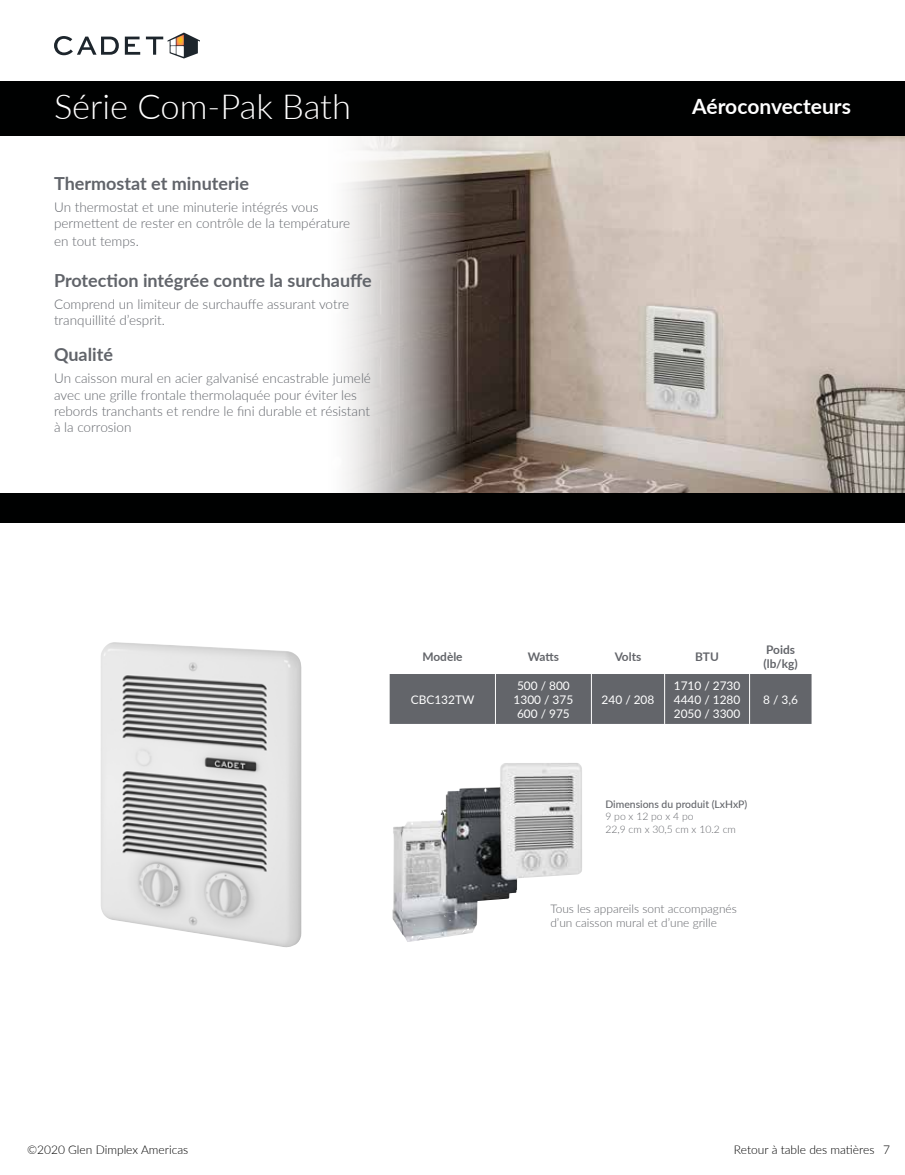
<style>
.page{position:relative;width:905px;height:1175px;background:#fff}
.page>*{position:absolute;margin:0;border:0;box-sizing:border-box;transform-origin:0 0}
.t1{font:300 34.5px "Lato";color:#fff}
.t2{font:700 21px "Lato";color:#fff}
.t3{font:700 18px "Lato";color:#61646a}
.t4{font:300 13.5px/16.2px "Lato";color:#61646a}
.t5{font:300 12px "Lato";color:#000}
.t6{font:11.85px/14.2px "Lato";color:#fff}
.t7{font:300 11.85px/14.2px "Lato";color:#63656a}
.t8{font:700 11.85px/14.2px "Lato";color:#63656a}
.t9{font:300 10.35px/12.5px "Lato";color:#63656a}
.t10{font:500 10.35px "Lato";color:#63656a}
</style>
<div class="page">
<img style="left:465px;top:135px;width:439px;height:359px">
<svg style="left:323px;top:135px;width:142px;height:359px"></svg>
<div style="left:0;top:81px;width:904px;height:54px;background:#000101"></div>
<svg style="left:54px;top:36px;width:65px;height:19px"></svg>
<svg style="left:125px;top:37px;width:15px;height:18px"></svg>
<svg style="left:146px;top:33px;width:54px;height:25px"></svg>
<div style="left:0;top:494px;width:904px;height:29px;background:#000101"></div>
<img style="left:101px;top:642px;width:201px;height:306px">
<img style="left:392px;top:763px;width:190px;height:179px">
<div style="left:389px;top:674px;width:422px;height:50px;background:#63656a"></div>
<hr style="left:495px;top:674px;width:1px;height:50px;background:#fff">
<hr style="left:591px;top:674px;width:1px;height:50px;background:#fff">
<hr style="left:664px;top:674px;width:1px;height:50px;background:#fff">
<hr style="left:749px;top:674px;width:1px;height:50px;background:#fff">
<h1 class="t1" style="left:54px;top:83px;width:298px">Série Com-Pak Bath</h1>
<h2 class="t2" style="left:692px;top:91px;width:160px">Aéroconvecteurs</h2>
<h3 class="t3" style="left:54px;top:170px;width:196px">Thermostat et minuterie</h3>
<p class="t4" style="left:54px;top:199px;width:298px;line-height:16.6px">Un thermostat et une minuterie intégrés vous permettent de rester en contrôle de la température en tout temps.</p>
<h3 class="t3" style="left:54px;top:267px;width:319px">Protection intégrée contre la surchauffe</h3>
<p class="t4" style="left:54px;top:296px;width:296px">Comprend un limiteur de surchauffe assurant votre tranquillité d’esprit.</p>
<h3 class="t3" style="left:54px;top:341px;width:60px">Qualité</h3>
<p class="t4" style="left:54px;top:370px;width:318px">Un caisson mural en acier galvanisé encastrable jumelé avec une grille frontale thermolaquée pour éviter les rebords tranchants et rendre le fini durable et résistant à la corrosion</p>
<p class="t8" style="left:422px;top:649px;width:42px">Modèle</p>
<p class="t8" style="left:528px;top:649px;width:33px">Watts</p>
<p class="t8" style="left:614px;top:649px;width:28px">Volts</p>
<p class="t8" style="left:695px;top:649px;width:25px">BTU</p>
<p class="t8" style="left:763px;top:642px;width:36px">Poids (lb/kg)</p>
<p class="t6" style="left:411px;top:692px;width:65px">CBC132TW</p>
<p class="t6" style="left:513px;top:677px;width:61px">500 / 800<br>1300 / 375<br>600 / 975</p>
<p class="t6" style="left:673px;top:677px;width:68px;text-align:justify">1710 / 2730<br>4440 / 1280<br>2050 / 3300</p>
<p class="t6" style="left:601px;top:692px;width:54px">240 / 208</p>
<p class="t6" style="left:763px;top:692px;width:36px">8 / 3,6</p>
<p class="t10" style="left:605px;top:796px;width:143px">Dimensions du produit (LxHxP)</p>
<p class="t9" style="left:605px;top:810px;width:132px">9 po x 12 po x 4 po<br>22,9 cm x 30,5 cm x 10.2 cm</p>
<p class="t7" style="left:550px;top:901px;width:188px">Tous les appareils sont accompagnés d’un caisson mural et d’une grille</p>
<p class="t5" style="left:734px;top:1141px;width:142px">Retour à table des matières</p>
<p class="t5" style="left:27px;top:1141px;width:163px">©2020 Glen Dimplex Americas</p>
<p class="t5" style="left:883px;top:1141px;width:8px">7</p>
</div>
